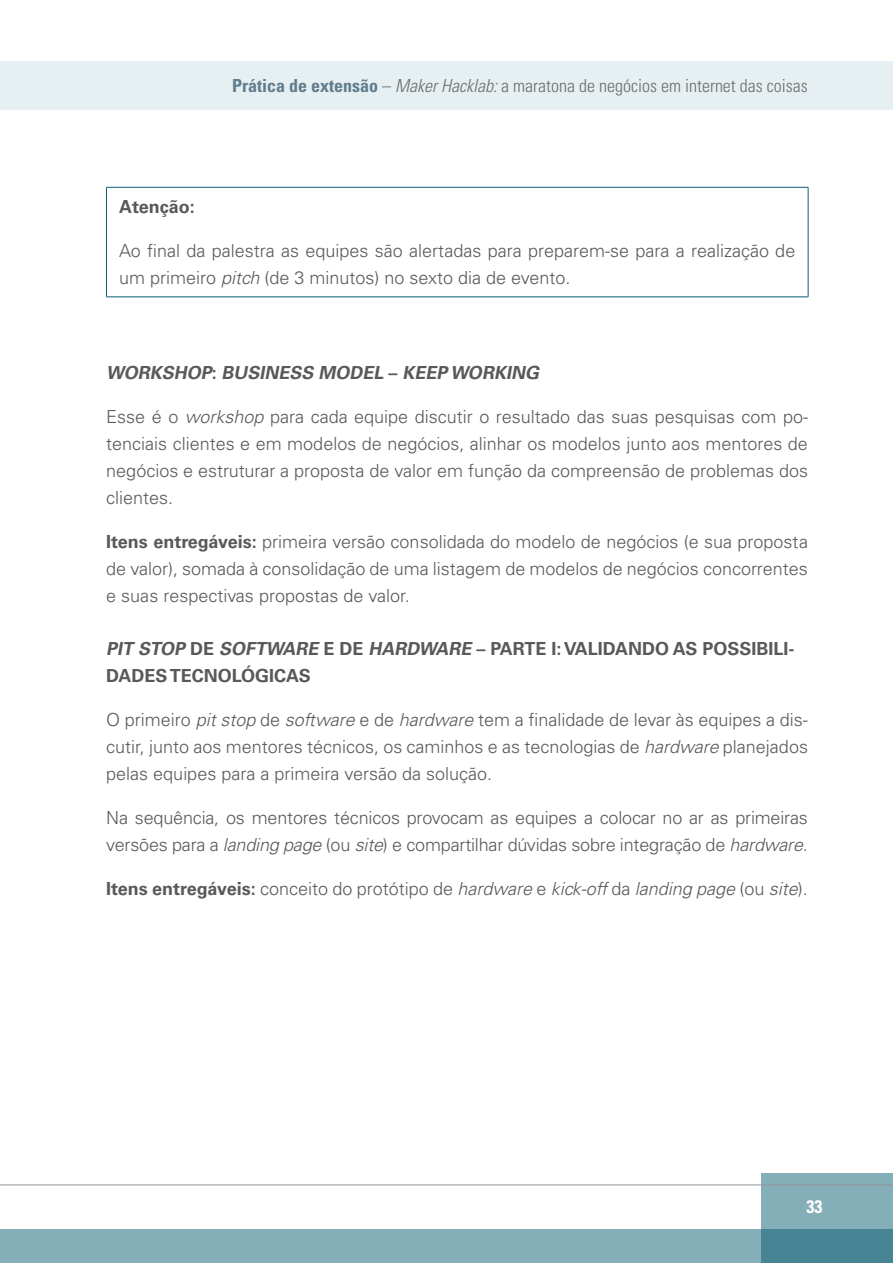
<style>
.page{position:relative;width:893px;height:1263px;background:#fff}
.page>*{position:absolute;margin:0;border:0;box-sizing:border-box;transform-origin:0 0}
.t1{font:300 18px/27px "Univers LT Std";color:#58595b;text-align:justify}
.t2{font:700 18px/27px "Univers LT Std";color:#58595b}
.t3{font:italic 300 18px "Univers LT Std";color:#58595b}
.t4{font:300 condensed 18px "Univers LT Std";color:#6d6e71}
.t5{font:italic 700 18px "Univers LT Std";color:#58595b}
.t6{font:700 condensed 18px "Univers LT Std";color:#fff}
.s1{font-weight:700;color:#5f7d8f}
.s2{font-style:italic}
.s3{font-style:normal}
.s4{font-weight:700}
.s5{font-weight:700;font-style:normal}
</style>
<div class="page">
<div style="left:0;top:62px;width:893px;height:48px;background:#e6eff1"></div>
<div style="left:0;top:1229px;width:893px;height:34px;background:#84aeb8"></div>
<svg style="left:762px;top:1174px;width:131px;height:89px;background:#6c9da9"></svg>
<hr style="left:0;top:1185px;width:893px;height:1px;background:#939598">
<hr style="left:106px;top:187px;width:702px;height:1px;background:#0a5d71">
<hr style="left:106px;top:187px;width:1px;height:110px;background:#0a5d71">
<hr style="left:808px;top:187px;width:1px;height:110px;background:#0a5d71">
<hr style="left:106px;top:297px;width:702px;height:1px;background:#0a5d71">
<p class="t4" style="left:232px;top:75px;width:577px"><span class="s1">Prática de extensão</span> – <span class="s2">Maker Hacklab:</span> a maratona de negócios em internet das coisas</p>
<p class="t2" style="left:119px;top:193px;width:77px">Atenção:</p>
<p class="t1" style="left:119px;top:237px;width:678px">Ao final da palestra as equipes são alertadas para preparem-se para a realização de um primeiro <span class="s2">pitch</span> (de 3 minutos) no sexto dia de evento.</p>
<p class="t5" style="left:106px;top:362px;width:438px">WORKSHOP<span class="s3">:</span> BUSINESS MODEL <span class="s3">–</span> KEEP WORKING</p>
<p class="t1" style="left:106px;top:403px;width:703px">Esse é o <span class="s2">workshop</span> para cada equipe discutir o resultado das suas pesquisas com po&shy;tenciais clientes e em modelos de negócios, alinhar os modelos junto aos mentores de negócios e estruturar a proposta de valor em função da compreensão de problemas dos clientes.</p>
<p class="t1" style="left:106px;top:528px;width:703px"><span class="s4">Itens entregáveis:</span> primeira versão consolidada do modelo de negócios (e sua proposta de valor), somada à consolidação de uma listagem de modelos de negócios concorrentes e suas respectivas propostas de valor.</p>
<p class="t2" style="left:106px;top:635px;width:690px"><span class="s2">PIT STOP</span> DE <span class="s2">SOFTWARE</span> E DE <span class="s2">HARDWARE</span> – PARTE I: VALIDANDO AS POSSIBILI-<br>DADES TECNOLÓGICAS</p>
<p class="t1" style="left:106px;top:706px;width:703px">O primeiro <span class="s2">pit stop</span> de <span class="s2">software</span> e de <span class="s2">hardware</span> tem a finalidade de levar às equipes a dis&shy;cutir, junto aos mentores técnicos, os caminhos e as tecnologias de <span class="s2">hardware</span> planejados pelas equipes para a primeira versão da solução.</p>
<p class="t1" style="left:106px;top:804px;width:703px">Na sequência, os mentores técnicos provocam as equipes a colocar no ar as primeiras versões para a <span class="s2">landing page</span> (ou <span class="s2">site</span>) e compartilhar dúvidas sobre integração de <span class="s2">hardware</span>.</p>
<p class="t3" style="left:106px;top:878px;width:703px"><span class="s5">Itens entregáveis:</span> <span class="s3">conceito do protótipo de</span> hardware <span class="s3">e</span> kick-off <span class="s3">da</span> landing page <span class="s3">(ou</span> site<span class="s3">).</span></p>
<p class="t6" style="left:806px;top:1196px;width:17px">33</p>
</div>
